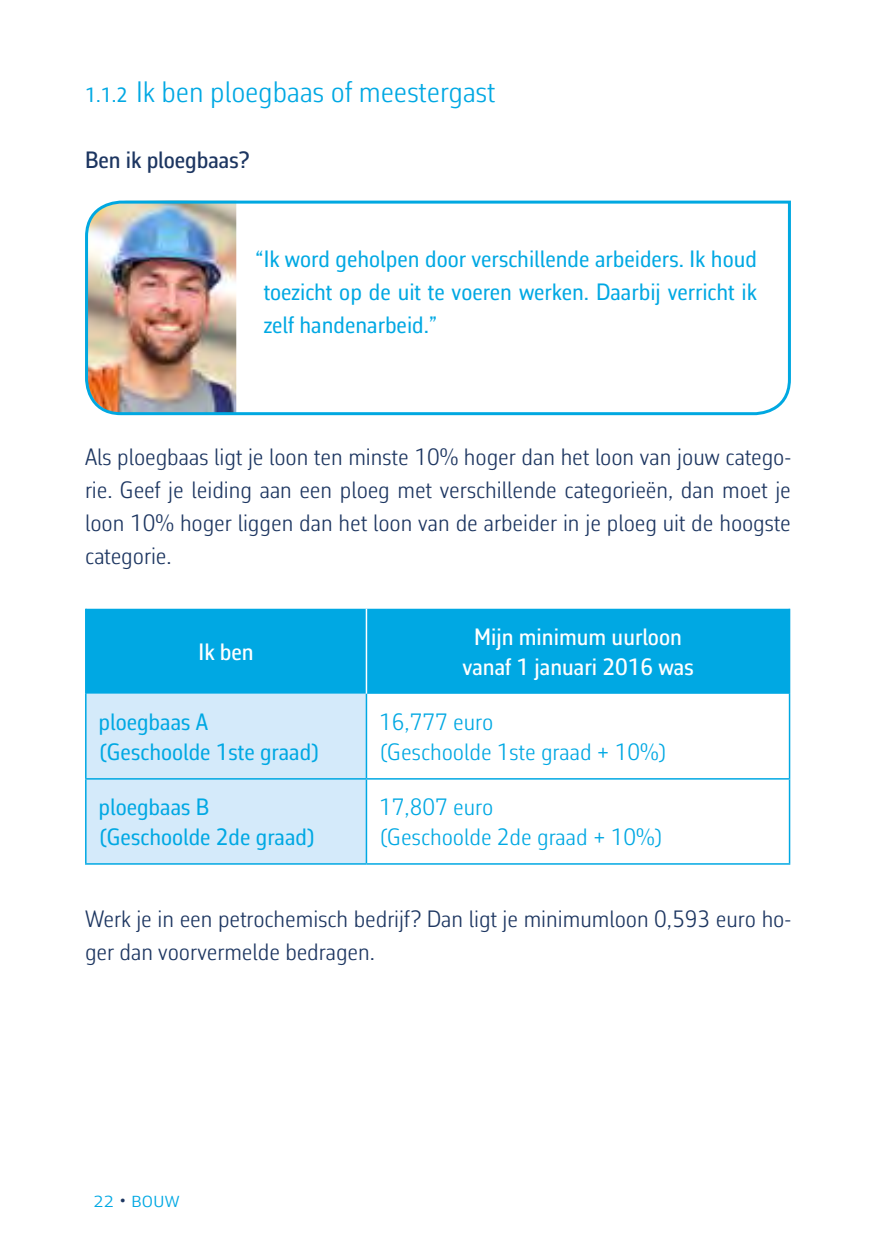
<style>
.page{position:relative;width:893px;height:1259px;background:#fff}
.page>*{position:absolute;margin:0;border:0;box-sizing:border-box;transform-origin:0 0}
.t1{font:300 30px "Corbeau Con Pro";color:#00a8e3}
.t2{font:300 24px/33px "Corbeau Con Pro";color:#1d3661;text-align:justify}
.t3{font:24px/33px "Corbeau Con Pro";color:#00a8e3}
.t4{font:300 24px/30px "Corbeau Con Pro";color:#00a8e3}
.t5{font:500 24px/30px "Corbeau Con Pro";color:#fff;text-align:center}
.t6{font:500 24px "Corbeau Con Pro";color:#1d3661}
.t7{font:300 21px "Corbeau Pro";color:#00a8e3}
.s1{font-weight:400;font-size:21px}
.s2{font-size:24px;color:#1d3661}
</style>
<div class="page">
<img style="left:85px;top:200px;width:706px;height:216px">
<div style="left:87px;top:609px;width:702px;height:85px;background:#00a8e3"></div>
<div style="left:87px;top:694px;width:279px;height:169px;background:#d4eafa"></div>
<hr style="left:85px;top:778px;width:281px;height:1px;background:#00a8e3">
<hr style="left:366px;top:778px;width:424px;height:1px;background:#00a8e3">
<hr style="left:366px;top:609px;width:1px;height:85px;background:#fff">
<hr style="left:85px;top:609px;width:2px;height:85px;background:#00a8e3">
<hr style="left:789px;top:609px;width:1px;height:85px;background:#00a8e3">
<hr style="left:789px;top:694px;width:1px;height:84px;background:#00a8e3">
<hr style="left:789px;top:779px;width:1px;height:84px;background:#00a8e3">
<hr style="left:366px;top:863px;width:424px;height:1px;background:#00a8e3">
<hr style="left:85px;top:694px;width:2px;height:84px;background:#00a8e3">
<hr style="left:366px;top:694px;width:1px;height:84px;background:#00a8e3">
<hr style="left:85px;top:779px;width:2px;height:84px;background:#00a8e3">
<hr style="left:366px;top:779px;width:1px;height:84px;background:#00a8e3">
<hr style="left:85px;top:863px;width:281px;height:1px;background:#00a8e3">
<p class="t1" style="left:85px;top:71px;width:412px"><span class="s1">1.1.2</span> Ik ben ploegbaas of meestergast</p>
<p class="t6" style="left:85px;top:143px;width:166px">Ben ik ploegbaas?</p>
<p class="t3" style="left:264px;top:242px;width:495px;text-align:justify;text-indent:-9px">“Ik word geholpen door verschillende arbeiders. Ik houd toezicht op de uit te voeren werken. Daarbij verricht ik zelf handenarbeid.”</p>
<p class="t2" style="left:85px;top:440px;width:707px">Als ploegbaas ligt je loon ten minste 10% hoger dan het loon van jouw catego&shy;rie. Geef je leiding aan een ploeg met verschillende categorieën, dan moet je loon 10% hoger liggen dan het loon van de arbeider in je ploeg uit de hoogste categorie.</p>
<p class="t5" style="left:199px;top:637px;width:57px">Ik ben</p>
<p class="t5" style="left:462px;top:622px;width:233px">Mijn minimum uurloon vanaf 1 januari 2016 was</p>
<p class="t3" style="left:99px;top:707px;width:223px;line-height:30px">ploegbaas A (Geschoolde 1ste graad)</p>
<p class="t4" style="left:379px;top:707px;width:289px">16,777 euro<br>(Geschoolde 1ste graad + 10%)</p>
<p class="t3" style="left:99px;top:792px;width:219px;line-height:30px">ploegbaas B (Geschoolde 2de graad)</p>
<p class="t4" style="left:379px;top:792px;width:286px">17,807 euro<br>(Geschoolde 2de graad + 10%)</p>
<p class="t2" style="left:85px;top:902px;width:707px">Werk je in een petrochemisch bedrijf? Dan ligt je minimumloon 0,593 euro ho&shy;ger dan voorvermelde bedragen.</p>
<p class="t7" style="left:94px;top:1186px;width:87px">22 <span class="s2">•</span> Bouw</p>
</div>
